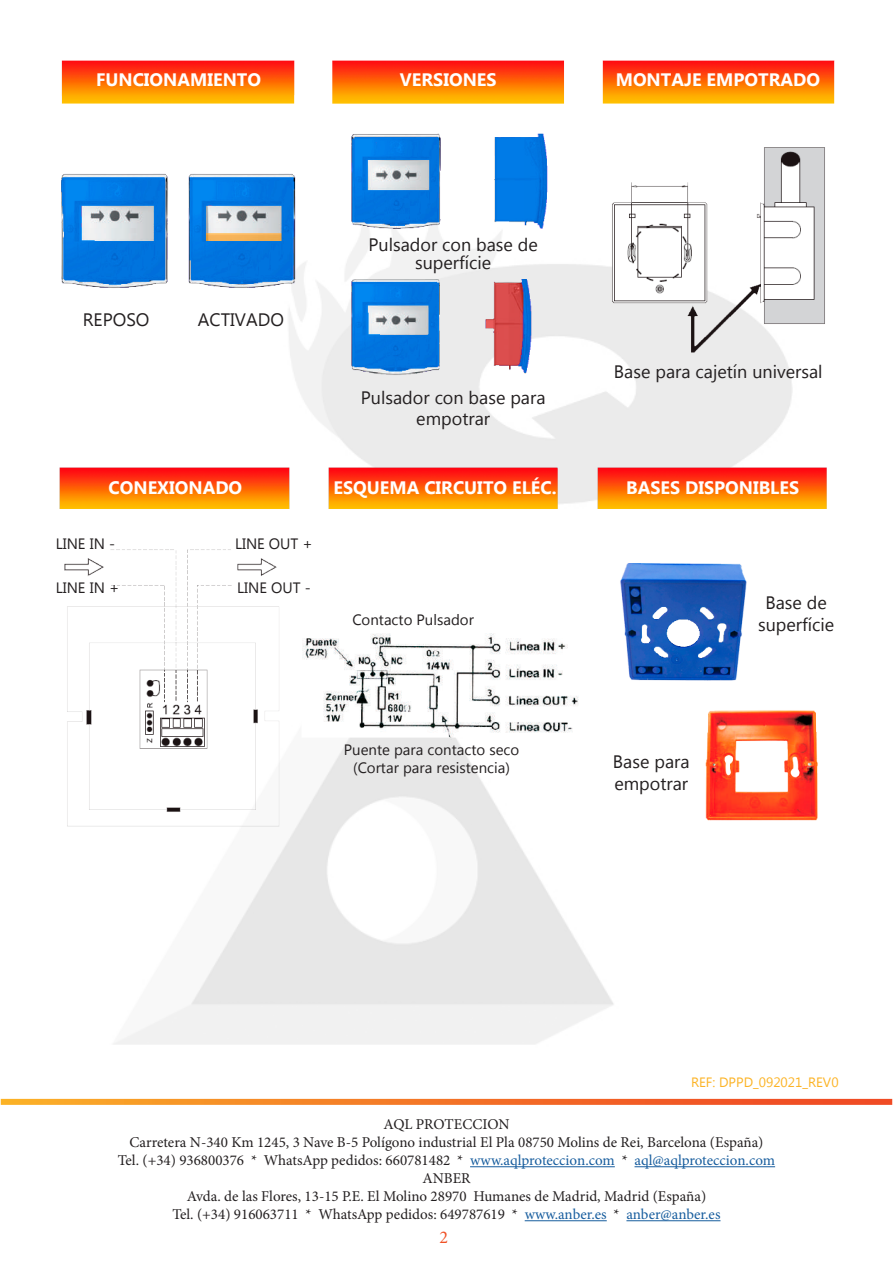
<style>
.page{position:relative;width:893px;height:1263px;background:#fff}
.page>*{position:absolute;margin:0;border:0;box-sizing:border-box;transform-origin:0 0}
.t1{font:18px/21.6px "Microsoft New Tai Lue";color:#231f20;text-align:center}
.t2{font:700 18px "Microsoft New Tai Lue";color:#fff}
.t3{font:18px "Minion Pro";color:#f05126}
.t4{font:15px/18px "Minion Pro";color:#231f20;text-align:center}
.t5{font:15px/18px "Microsoft New Tai Lue";color:#231f20;text-align:center}
.t6{font:13.5px "Microsoft New Tai Lue";color:#fcb325}
.s1{color:#175d9e}
</style>
<div class="page">
<svg style="left:1px;top:1099px;width:891px;height:6px;background:#f4792a"></svg>
<hr style="left:470px;top:1166px;width:145px;height:1px;background:#175d9e">
<hr style="left:634px;top:1166px;width:141px;height:1px;background:#175d9e">
<hr style="left:525px;top:1220px;width:82px;height:1px;background:#175d9e">
<hr style="left:626px;top:1220px;width:94px;height:1px;background:#175d9e">
<img style="left:61px;top:133px;width:765px;height:257px">
<img style="left:61px;top:60px;width:774px;height:44px">
<img style="left:59px;top:461px;width:768px;height:48px">
<img style="left:64px;top:549px;width:754px;height:288px">
<p class="t2" style="left:96px;top:69px;width:166px">FUNCIONAMIENTO</p>
<p class="t2" style="left:400px;top:69px;width:98px">VERSIONES</p>
<p class="t2" style="left:616px;top:69px;width:206px">MONTAJE EMPOTRADO</p>
<p class="t1" style="left:83px;top:310px;width:68px">REPOSO</p>
<p class="t1" style="left:198px;top:310px;width:87px">ACTIVADO</p>
<p class="t1" style="left:368px;top:237px;width:171px;line-height:18px">Pulsador con base de superfície</p>
<p class="t1" style="left:361px;top:388px;width:186px">Pulsador con base para empotrar</p>
<p class="t1" style="left:614px;top:362px;width:210px">Base para cajetín universal</p>
<p class="t2" style="left:109px;top:477px;width:135px">CONEXIONADO</p>
<p class="t2" style="left:334px;top:477px;width:225px">ESQUEMA CIRCUITO ELÉC.</p>
<p class="t2" style="left:626px;top:477px;width:175px">BASES DISPONIBLES</p>
<p class="t5" style="left:235px;top:536px;width:79px">LINE OUT +</p>
<p class="t5" style="left:56px;top:536px;width:61px">LINE IN -</p>
<p class="t5" style="left:56px;top:580px;width:65px">LINE IN +</p>
<p class="t5" style="left:237px;top:580px;width:75px">LINE OUT -</p>
<p class="t5" style="left:352px;top:612px;width:123px">Contacto Pulsador</p>
<p class="t5" style="left:344px;top:741px;width:177px">Puente para contacto seco (Cortar para resistencia)</p>
<p class="t1" style="left:613px;top:753px;width:78px;text-align:left">Base para empotrar</p>
<p class="t1" style="left:758px;top:593px;width:78px">Base de superfície</p>
<p class="t6" style="left:691px;top:1074px;width:149px">REF: DPPD_092021_REV0</p>
<p class="t4" style="left:118px;top:1115px;width:659px">AQL PROTECCION<br>Carretera N-340 Km 1245, 3 Nave B-5 Polígono industrial El Pla 08750 Molins de Rei, Barcelona (España)<br>Tel. (+34) 936800376 * WhatsApp pedidos: 660781482 * <span class="s1">www.aqlproteccion.com</span> * <span class="s1">aql@aqlproteccion.com </span>ANBER<br>Avda. de las Flores, 13-15 P.E. El Molino 28970 Humanes de Madrid, Madrid (España)<br>Tel. (+34) 916063711 * WhatsApp pedidos: 649787619 * <span class="s1">www.anber.es</span> * <span class="s1">anber@anber.es</span></p>
<p class="t3" style="left:439px;top:1225px;width:10px">2</p>
</div>
